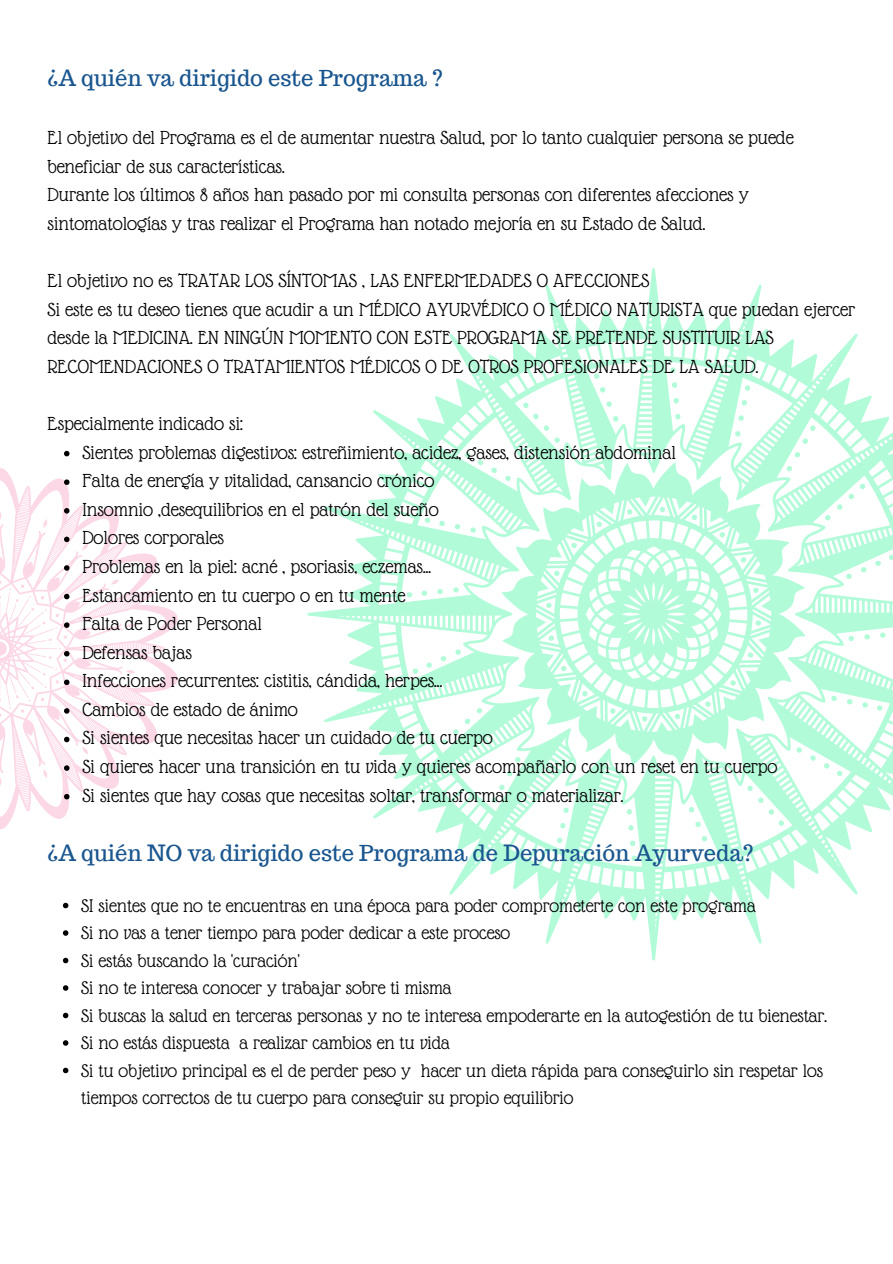
<style>
.page{position:relative;width:893px;height:1264px;background:#fff}
.page>*{position:absolute;margin:0;border:0;box-sizing:border-box;transform-origin:0 0}
.t1{font:21.9px "Trocchi";color:#19568f}
.t2{font:20.55px/28.5px "Glass Antiqua";color:#000}
.t3{font:19.8px/27.5px "Glass Antiqua";color:#000}
</style>
<div class="page">
<svg style="left:307px;top:268px;width:585px;height:692px"></svg>
<svg style="left:0;top:468px;width:178px;height:361px"></svg>
<svg style="left:64px;top:451px;width:5px;height:5px"></svg>
<svg style="left:64px;top:479px;width:5px;height:6px"></svg>
<svg style="left:64px;top:508px;width:5px;height:5px"></svg>
<svg style="left:64px;top:536px;width:5px;height:6px"></svg>
<svg style="left:64px;top:565px;width:5px;height:5px"></svg>
<svg style="left:64px;top:594px;width:5px;height:5px"></svg>
<svg style="left:64px;top:622px;width:5px;height:6px"></svg>
<svg style="left:64px;top:651px;width:5px;height:5px"></svg>
<svg style="left:64px;top:679px;width:5px;height:6px"></svg>
<svg style="left:64px;top:708px;width:5px;height:5px"></svg>
<svg style="left:64px;top:736px;width:5px;height:6px"></svg>
<svg style="left:64px;top:765px;width:5px;height:5px"></svg>
<svg style="left:64px;top:794px;width:5px;height:5px"></svg>
<svg style="left:63px;top:902px;width:5px;height:6px"></svg>
<svg style="left:63px;top:930px;width:5px;height:5px"></svg>
<svg style="left:63px;top:957px;width:5px;height:6px"></svg>
<svg style="left:63px;top:985px;width:5px;height:5px"></svg>
<svg style="left:63px;top:1012px;width:5px;height:6px"></svg>
<svg style="left:63px;top:1040px;width:5px;height:5px"></svg>
<svg style="left:63px;top:1067px;width:5px;height:6px"></svg>
<p class="t1" style="left:47px;top:63px;width:397px">¿A quién va dirigido este Programa ?</p>
<p class="t2" style="left:47px;top:123px;width:747px">El objetivo del Programa es el de aumentar nuestra Salud, por lo tanto cualquier persona se puede beneficiar de sus características.<br>Durante los últimos 8 años han pasado por mi consulta personas con diferentes afecciones y sintomatologías y tras realizar el Programa han notado mejoría en su Estado de Salud.</p>
<p class="t2" style="left:47px;top:266px;width:809px">El objetivo no es TRATAR LOS SÍNTOMAS , LAS ENFERMEDADES O AFECCIONES<br>Si este es tu deseo tienes que acudir a un MÉDICO AYURVÉDICO O MÉDICO NATURISTA que puedan ejercer desde la MEDICINA. EN NINGÚN MOMENTO CON ESTE PROGRAMA SE PRETENDE SUSTITUIR LAS RECOMENDACIONES O TRATAMIENTOS MÉDICOS O DE OTROS PROFESIONALES DE LA SALUD.</p>
<p class="t2" style="left:47px;top:409px;width:197px">Especialmente indicado si:</p>
<p class="t2" style="left:82px;top:438px;width:696px">Sientes problemas digestivos: estreñimiento, acidez, gases, distensión abdominal<br>Falta de energía y vitalidad, cansancio crónico<br>Insomnio ,desequilibrios en el patrón del sueño<br>Dolores corporales<br>Problemas en la piel: acné , psoriasis, eczemas...<br>Estancamiento en tu cuerpo o en tu mente<br>Falta de Poder Personal<br>Defensas bajas<br>Infecciones recurrentes: cistitis, cándida, herpes...<br>Cambios de estado de ánimo<br>Si sientes que necesitas hacer un cuidado de tu cuerpo<br>Si quieres hacer una transición en tu vida y quieres acompañarlo con un reset en tu cuerpo Si sientes que hay cosas que necesitas soltar, transformar o materializar.</p>
<p class="t1" style="left:47px;top:838px;width:707px">¿A quién NO va dirigido este Programa de Depuración Ayurveda?</p>
<p class="t3" style="left:81px;top:891px;width:747px">SI sientes que no te encuentras en una época para poder comprometerte con este programa<br>Si no vas a tener tiempo para poder dedicar a este proceso<br>Si estás buscando la 'curación'<br>Si no te interesa conocer y trabajar sobre ti misma<br>Si buscas la salud en terceras personas y no te interesa empoderarte en la autogestión de tu bienestar.<br>Si no estás dispuesta a realizar cambios en tu vida<br>Si tu objetivo principal es el de perder peso y hacer un dieta rápida para conseguirlo sin respetar los tiempos correctos de tu cuerpo para conseguir su propio equilibrio</p>
</div>
